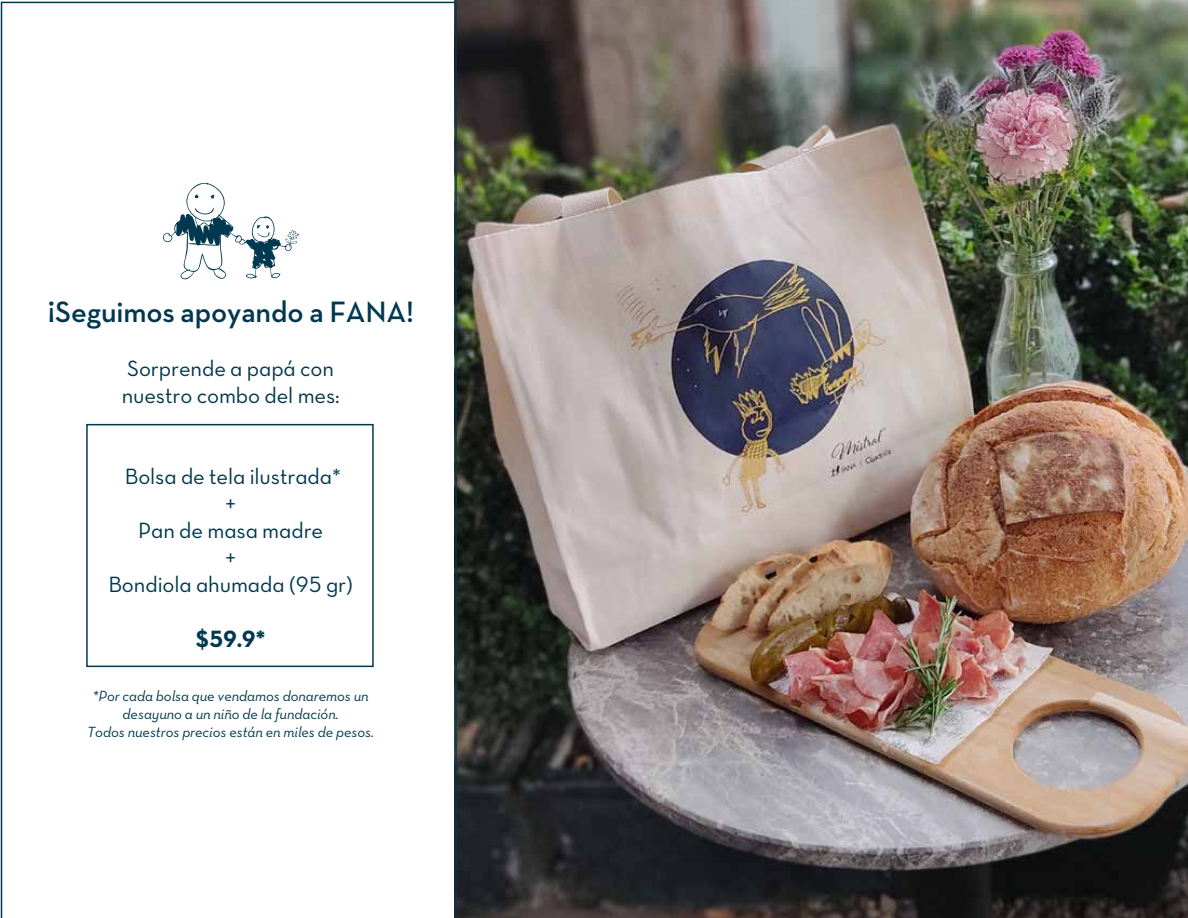
<style>
.page{position:relative;width:1188px;height:918px;background:#fff}
.page>*{position:absolute;margin:0;border:0;box-sizing:border-box;transform-origin:0 0}
.t1{font:600 30px "Neutra Text TF";letter-spacing:-.005em;color:#00384f}
.t2{font:24px "Neutra Text TF Bold Alt";color:#00384f}
.t3{font:22.5px/27px "Neutra Text TF Book Alt";letter-spacing:-.005em;color:#00384f}
.t4{font:italic 15px/18px "Neutra Text TF";letter-spacing:-.005em;color:#00384f;text-align:center}
</style>
<div class="page">
<img style="left:454px;top:0;width:734px;height:918px">
<svg style="left:1px;top:2px;width:456px;height:916px"></svg>
<h1 class="t1" style="left:47px;top:293px;width:368px">¡Seguimos apoyando a FANA!</h1>
<h3 class="t3" style="left:122px;top:354px;width:220px">Sorprende a papá con nuestro combo del mes:</h3>
<h3 class="t3" style="left:108px;top:462px;width:246px;text-align:center">Bolsa de tela ilustrada*<br>+<br>Pan de masa madre<br>+<br>Bondiola ahumada (95 gr)</h3>
<h2 class="t2" style="left:196px;top:624px;width:72px">$59.9*</h2>
<p class="t4" style="left:87px;top:687px;width:288px">*Por cada bolsa que vendamos donaremos un desayuno a un niño de la fundación.<br>Todos nuestros precios están en miles de pesos.</p>
</div>
